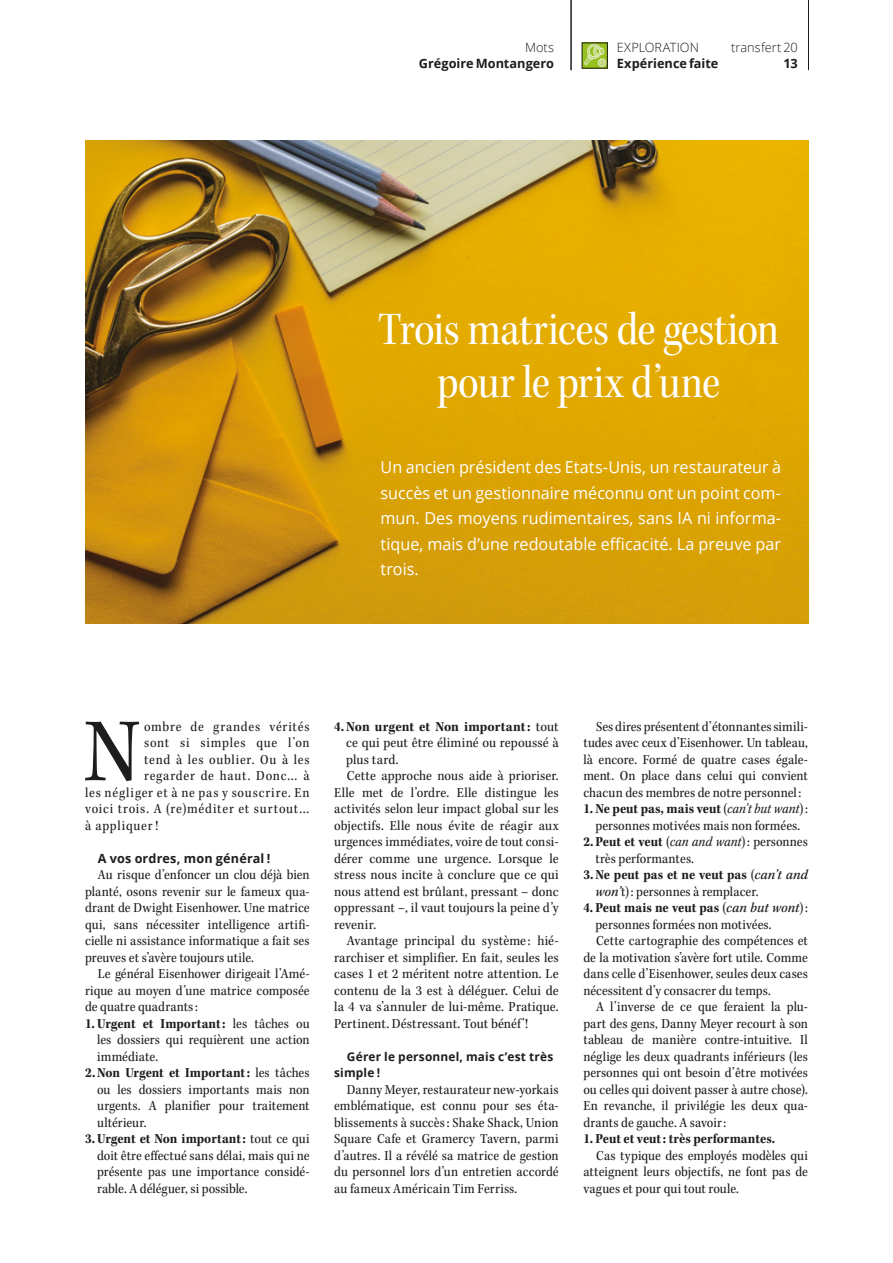
<style>
.page{position:relative;width:893px;height:1263px;background:#fff}
.page>*{position:absolute;margin:0;border:0;box-sizing:border-box;transform-origin:0 0}
.t1{font:93.15px "Kepler Std Scn";color:#1d1d1b}
.t2{font:48px/52.5px "Kepler Std Scn Subh";letter-spacing:-.01em;color:#fff;text-align:center}
.t3{font:16.5px/25.5px "Open Sans";color:#fff;text-align:justify}
.t4{font:14.25px/16.5px "Kepler Std Scn";letter-spacing:.005em;color:#1d1d1b;text-align:justify}
.t5{font:14.25px "Kepler Std Bold Scn";color:#1d1d1b}
.t6{font:14.25px "Kepler Std Scn";letter-spacing:.055em;color:#1d1d1b}
.t7{font:14.25px "Kepler Std Scn";letter-spacing:.05em;color:#1d1d1b}
.t8{font:14.25px "Kepler Std Scn";letter-spacing:.06em;color:#1d1d1b}
.t9{font:700 12.75px "Open Sans";color:#1d1d1b}
.t10{font:300 12.75px "Open Sans";color:#1d1d1b}
.t11{font:700 12.6px "Open Sans";letter-spacing:.015em;color:#1d1d1b}
.t12{font:700 12px/16.5px "Open Sans";letter-spacing:.02em;color:#1d1d1b}
.s1{font-family:"Kepler Std Scn"}
.s2{font-family:"Kepler Std Scn It"}
.s3{font-family:"Kepler Std";font-weight:500;font-style:italic}
</style>
<div class="page">
<hr style="left:808px;top:0;width:1px;height:70px;background:#1d1d1b">
<img style="left:584px;top:45px;width:22px;height:22px">
<div style="left:582px;top:43px;width:26px;height:26px;border:1px solid #1d1d1b"></div>
<img style="left:85px;top:140px;width:723px;height:483px">
<hr style="left:571px;top:0;width:1px;height:70px;background:#1d1d1b">
<p class="t10" style="left:525px;top:39px;width:31px">Mots</p>
<p class="t9" style="left:419px;top:54px;width:137px">Grégoire Montangero</p>
<p class="t10" style="left:617px;top:39px;width:84px">EXPLORATION</p>
<p class="t9" style="left:617px;top:54px;width:103px">Expérience faite</p>
<p class="t10" style="left:731px;top:39px;width:68px">transfert 20</p>
<p class="t9" style="left:784px;top:54px;width:16px">13</p>
<h2 class="t2" style="left:378px;top:304px;width:402px">Trois matrices de gestion pour le prix d’une</h2>
<p class="t3" style="left:381px;top:454px;width:402px">Un ancien président des Etats-Unis, un restaurateur à succès et un gestionnaire méconnu ont un point com&shy;mun. Des moyens rudimentaires, sans IA ni informa&shy;tique, mais d’une redoutable efficacité. La preuve par trois.</p>
<h1 class="t1" style="left:84px;top:699px;width:57px">N</h1>
<p class="t6" style="left:144px;top:718px;width:167px">ombre de grandes vérités</p>
<p class="t7" style="left:144px;top:735px;width:167px">sont si simples que l’on</p>
<p class="t7" style="left:144px;top:751px;width:167px">tend à les oublier. Ou à les</p>
<p class="t6" style="left:144px;top:768px;width:167px">regarder de haut. Donc… à</p>
<p class="t8" style="left:85px;top:784px;width:226px">les négliger et à ne pas y souscrire. En</p>
<p class="t6" style="left:85px;top:801px;width:226px">voici trois. A (re)méditer et surtout…</p>
<p class="t6" style="left:85px;top:817px;width:75px">à appliquer !</p>
<p class="t11" style="left:98px;top:849px;width:174px">A vos ordres, mon général !</p>
<p class="t4" style="left:85px;top:867px;width:226px;text-indent:13px">Au risque d’enfoncer un clou déjà bien planté, osons revenir sur le fameux qua&shy;drant de Dwight Eisenhower. Une matrice qui, sans nécessiter intelligence artifi&shy;cielle ni assistance informatique a fait ses preuves et s’avère toujours utile.</p>
<p class="t4" style="left:85px;top:966px;width:226px;text-indent:13px">Le général Eisenhower dirigeait l’Amé&shy;rique au moyen d’une matrice composée de quatre quadrants:</p>
<p class="t5" style="left:85px;top:1015px;width:226px">1. Urgent et Important: <span class="s1">les tâches ou</span></p>
<p class="t4" style="left:97px;top:1032px;width:214px">les dossiers qui requièrent une action immédiate.</p>
<p class="t5" style="left:85px;top:1065px;width:226px">2.Non Urgent et Important: <span class="s1">les tâches</span></p>
<p class="t4" style="left:97px;top:1081px;width:214px">ou les dossiers importants mais non urgents. A planifier pour traitement ultérieur.</p>
<p class="t5" style="left:85px;top:1131px;width:226px">3.Urgent et Non important: <span class="s1">tout ce qui</span></p>
<p class="t4" style="left:97px;top:1147px;width:214px">doit être effectué sans délai, mais qui ne présente pas une importance considé&shy;rable. A déléguer, si possible.</p>
<p class="t5" style="left:334px;top:718px;width:226px">4.Non urgent et Non important: <span class="s1">tout</span></p>
<p class="t4" style="left:346px;top:735px;width:214px">ce qui peut être éliminé ou repoussé à</p>
<p class="t4" style="left:346px;top:751px;width:54px">plus tard.</p>
<p class="t4" style="left:347px;top:768px;width:213px">Cette approche nous aide à prioriser.</p>
<p class="t4" style="left:334px;top:784px;width:226px">Elle met de l’ordre. Elle distingue les</p>
<p class="t4" style="left:334px;top:801px;width:226px">activités selon leur impact global sur les</p>
<p class="t4" style="left:334px;top:817px;width:226px">objectifs. Elle nous évite de réagir aux</p>
<p class="t4" style="left:334px;top:834px;width:226px">urgences immédiates, voire de tout consi-</p>
<p class="t4" style="left:334px;top:850px;width:226px">dérer comme une urgence. Lorsque le</p>
<p class="t4" style="left:334px;top:867px;width:226px">stress nous incite à conclure que ce qui</p>
<p class="t4" style="left:334px;top:883px;width:226px">nous attend est brûlant, pressant – donc</p>
<p class="t4" style="left:334px;top:900px;width:226px">oppressant –, il vaut toujours la peine d’y</p>
<p class="t4" style="left:334px;top:916px;width:43px">revenir.</p>
<p class="t4" style="left:347px;top:933px;width:213px">Avantage principal du système : hié-</p>
<p class="t4" style="left:334px;top:949px;width:226px">rarchiser et simplifier. En fait, seules les</p>
<p class="t4" style="left:334px;top:966px;width:226px">cases 1 et 2 méritent notre attention. Le</p>
<p class="t4" style="left:334px;top:982px;width:226px">contenu de la 3 est à déléguer. Celui de</p>
<p class="t4" style="left:334px;top:999px;width:226px">la 4 va s’annuler de lui-même. Pratique.</p>
<p class="t4" style="left:334px;top:1015px;width:195px">Pertinent. Déstressant. Tout bénéf’!</p>
<p class="t12" style="left:334px;top:1048px;width:221px;text-indent:13px">Gérer le personnel, mais c’est très simple !</p>
<p class="t4" style="left:334px;top:1081px;width:226px;text-indent:13px">Danny Meyer, restaurateur new-yorkais emblématique, est connu pour ses éta&shy;blissements à succès: Shake Shack, Union Square Cafe et Gramercy Tavern, parmi d’autres. Il a révélé sa matrice de gestion du personnel lors d’un entretien accordé au fameux Américain Tim Ferriss.</p>
<p class="t4" style="left:583px;top:718px;width:226px;text-indent:13px">Ses dires présentent d’étonnantes simili&shy;tudes avec ceux d’Eisenhower. Un tableau, là encore. Formé de quatre cases égale&shy;ment. On place dans celui qui convient chacun des membres de notre personnel:</p>
<p class="t5" style="left:583px;top:801px;width:226px">1. Ne peut pas, mais veut <span class="s1">(</span><span class="s2">can’t but want</span><span class="s1">):</span></p>
<p class="t4" style="left:595px;top:817px;width:206px">personnes motivées mais non formées.</p>
<p class="t5" style="left:583px;top:834px;width:226px">2.Peut et veut <span class="s1">(</span><span class="s2">can and want</span><span class="s1">): personnes</span></p>
<p class="t4" style="left:595px;top:850px;width:100px">très performantes.</p>
<p class="t5" style="left:583px;top:867px;width:226px">3.Ne peut pas et ne veut pas <span class="s1">(</span><span class="s3">can’t and</span></p>
<p class="t4" style="left:595px;top:883px;width:165px"><span class="s3">won’</span>t): personnes à remplacer.</p>
<p class="t5" style="left:583px;top:900px;width:226px">4. Peut mais ne veut pas <span class="s1">(</span><span class="s3">can but wont</span><span class="s1">):</span></p>
<p class="t4" style="left:595px;top:916px;width:178px">personnes formées non motivées.</p>
<p class="t4" style="left:596px;top:933px;width:213px">Cette cartographie des compétences et</p>
<p class="t4" style="left:583px;top:949px;width:226px">de la motivation s’avère fort utile. Comme</p>
<p class="t4" style="left:583px;top:966px;width:226px">dans celle d’Eisenhower, seules deux cases</p>
<p class="t4" style="left:583px;top:982px;width:189px">nécessitent d’y consacrer du temps.</p>
<p class="t4" style="left:596px;top:999px;width:213px">A l’inverse de ce que feraient la plu-</p>
<p class="t4" style="left:583px;top:1015px;width:226px">part des gens, Danny Meyer recourt à son</p>
<p class="t4" style="left:583px;top:1032px;width:226px">tableau de manière contre-intuitive. Il</p>
<p class="t4" style="left:583px;top:1048px;width:226px">néglige les deux quadrants inférieurs (les</p>
<p class="t4" style="left:583px;top:1065px;width:226px">personnes qui ont besoin d’être motivées</p>
<p class="t4" style="left:583px;top:1081px;width:226px">ou celles qui doivent passer à autre chose).</p>
<p class="t4" style="left:583px;top:1098px;width:226px">En revanche, il privilégie les deux qua-</p>
<p class="t4" style="left:583px;top:1114px;width:144px">drants de gauche. A savoir:</p>
<p class="t5" style="left:583px;top:1131px;width:193px">1. Peut et veut: très performantes.</p>
<p class="t4" style="left:583px;top:1147px;width:226px;text-indent:13px">Cas typique des employés modèles qui atteignent leurs objectifs, ne font pas de vagues et pour qui tout roule.</p>
</div>
